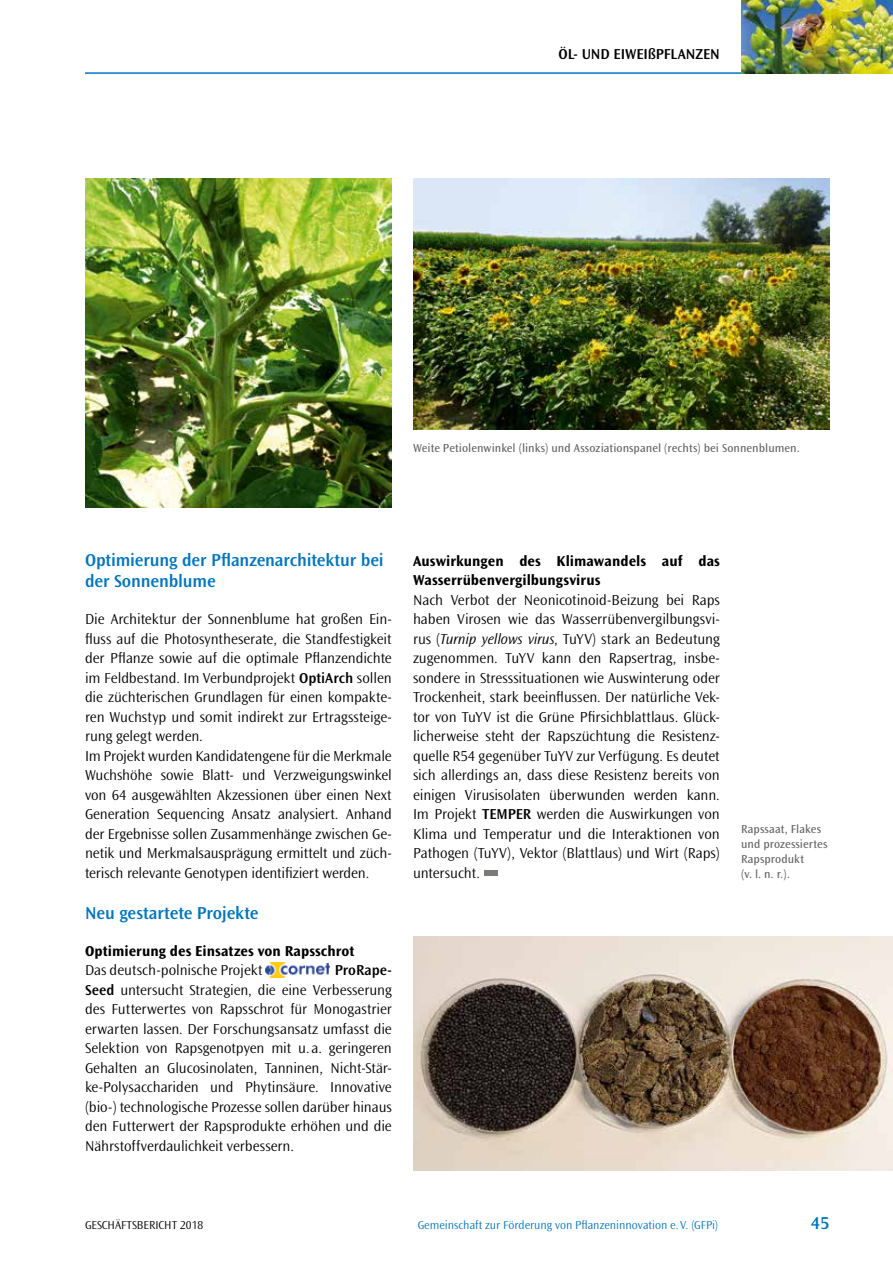
<style>
.page{position:relative;width:893px;height:1263px;background:#fff}
.page>*{position:absolute;margin:0;border:0;box-sizing:border-box;transform-origin:0 0}
.t1{font:600 18px/21.6px "Ocean Sans";letter-spacing:-.01em;color:#0075be}
.t2{font:300 15px/19.5px "Ocean Sans";letter-spacing:-.005em;color:#000;text-align:justify}
.t3{font:700 15px/19.5px "Ocean Sans";letter-spacing:.005em;color:#000}
.t4{font:600 15px "Ocean Sans";letter-spacing:-.005em;color:#000}
.t5{font:12px/15px "Ocean Sans";letter-spacing:.005em;color:#636362}
.t6{font:300 12px "Ocean Sans";color:#0075be}
.t7{font:300 12px "Ocean Sans";color:#000}
.s1{font-weight:600}
.s2{font-style:italic}
</style>
<div class="page">
<hr style="left:85px;top:72px;width:744px;height:2px;background:#0075be">
<img style="left:741px;top:0;width:152px;height:74px">
<img style="left:266px;top:962px;width:64px;height:16px">
<div style="left:484px;top:870px;width:13px;height:6px;background:#7b7b7a"></div>
<img style="left:85px;top:179px;width:307px;height:328px">
<img style="left:413px;top:179px;width:416px;height:250px">
<img style="left:413px;top:936px;width:480px;height:234px">
<p class="t4" style="left:559px;top:45px;width:163px">ÖL- UND EIWEIßPFLANZEN</p>
<p class="t5" style="left:413px;top:441px;width:388px">Weite Petiolenwinkel (links) und Assoziationspanel (rechts) bei Sonnenblumen.</p>
<p class="t1" style="left:85px;top:549px;width:300px">Optimierung der Pflanzenarchitektur bei der Sonnenblume</p>
<p class="t2" style="left:85px;top:610px;width:308px;text-align:left">Die Architektur der Sonnenblume hat großen Ein&shy;fluss auf die Photosyntheserate, die Standfestigkeit der Pflanze sowie auf die optimale Pflanzendichte im Feldbestand. Im Verbundprojekt <span class="s1">OptiArch</span> sollen die züchterischen Grundlagen für einen kompakte&shy;ren Wuchstyp und somit indirekt zur Ertragssteige&shy;rung gelegt werden.<br>Im Projekt wurden Kandidatengene für die Merkmale Wuchshöhe sowie Blatt- und Verzweigungswinkel von 64 ausgewählten Akzessionen über einen Next Generation Sequencing Ansatz analysiert. Anhand der Ergebnisse sollen Zusammenhänge zwischen Ge&shy;netik und Merkmalsausprägung ermittelt und züch&shy;terisch relevante Genotypen identifiziert werden.</p>
<p class="t1" style="left:85px;top:902px;width:175px">Neu gestartete Projekte</p>
<p class="t3" style="left:85px;top:941px;width:271px">Optimierung des Einsatzes von Rapsschrot</p>
<p class="t2" style="left:85px;top:961px;width:179px">Das deutsch-polnische Projekt</p>
<p class="t2" style="left:85px;top:961px;width:308px;text-indent:250px"><span class="s1">ProRape-Seed</span> untersucht Strategien, die eine Verbesserung des Futterwertes von Rapsschrot für Monogastrier erwarten lassen. Der Forschungsansatz umfasst die Selektion von Rapsgenotpyen mit u. a. geringeren Gehalten an Glucosinolaten, Tanninen, Nicht-Stär&shy;ke-Polysacchariden und Phytinsäure. Innovative (bio-) technologische Prozesse sollen darüber hinaus den Futterwert der Rapsprodukte erhöhen und die Nährstoffverdaulichkeit verbessern.</p>
<p class="t3" style="left:413px;top:551px;width:308px">Auswirkungen des Klimawandels auf das<br>Wasserrübenvergilbungsvirus</p>
<p class="t2" style="left:413px;top:590px;width:308px">Nach Verbot der Neonicotinoid-Beizung bei Raps haben Virosen wie das Wasserrübenvergilbungsvi&shy;rus (<span class="s2">Turnip yellows virus</span>, TuYV) stark an Bedeutung zugenommen. TuYV kann den Rapsertrag, insbe&shy;sondere in Stresssituationen wie Auswinterung oder Trockenheit, stark beeinflussen. Der natürliche Vek&shy;tor von TuYV ist die Grüne Pfirsichblattlaus. Glück&shy;licherweise steht der Rapszüchtung die Resistenz&shy;quelle R54 gegenüber TuYV zur Verfügung. Es deutet sich allerdings an, dass diese Resistenz bereits von einigen Virusisolaten überwunden werden kann.<br>Im Projekt <span class="s1">TEMPER</span> werden die Auswirkungen von Klima und Temperatur und die Interaktionen von Pathogen (TuYV), Vektor (Blattlaus) und Wirt (Raps) untersucht.</p>
<p class="t5" style="left:741px;top:821px;width:88px">Rapssaat, Flakes und prozessiertes<br>Rapsprodukt<br>(v. l. n. r.).</p>
<p class="t7" style="left:85px;top:1218px;width:120px">GESCHÄFTSBERICHT 2018</p>
<p class="t6" style="left:418px;top:1218px;width:302px">Gemeinschaft zur Förderung von Pflanzeninnovation e.V. (GFPi)</p>
<p class="t1" style="left:811px;top:1212px;width:20px">45</p>
</div>
